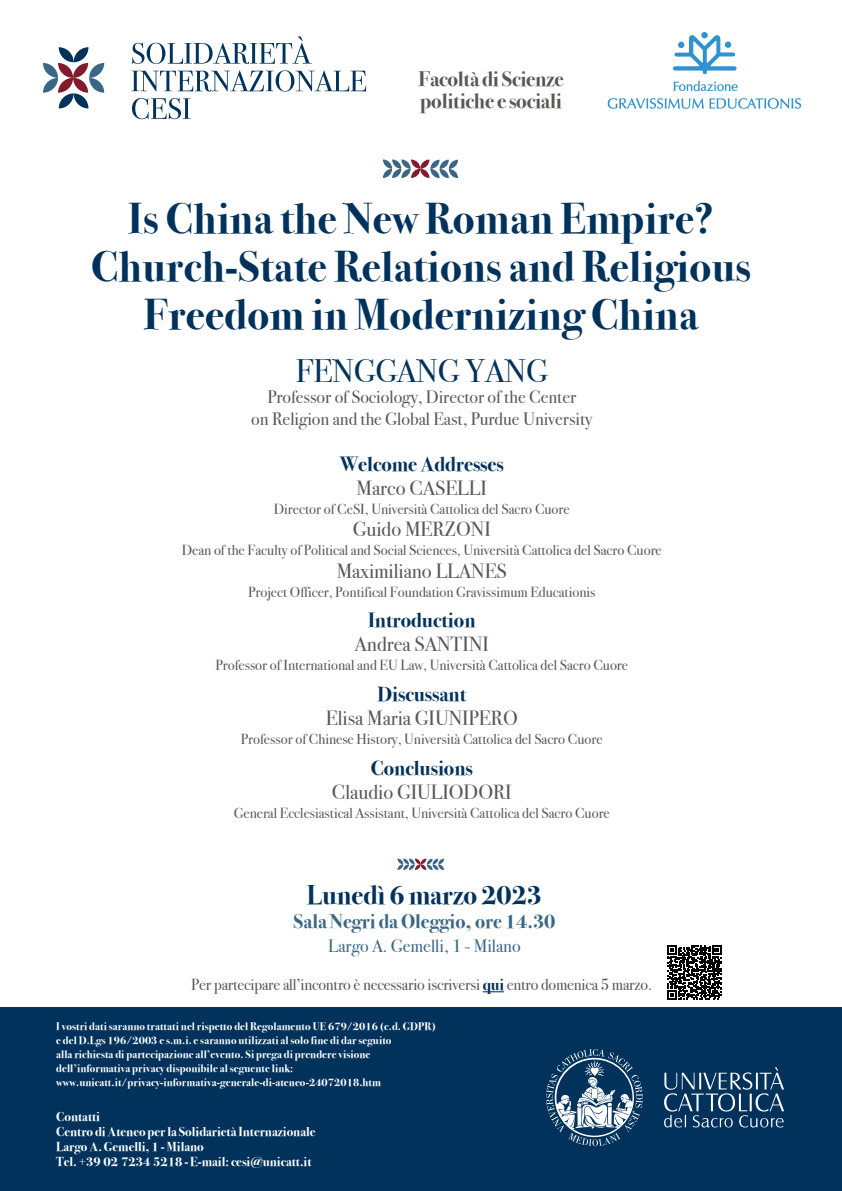
<style>
.page{position:relative;width:842px;height:1191px;background:#fff}
.page>*{position:absolute;margin:0;border:0;box-sizing:border-box;transform-origin:0 0}
.t1{font:700 43px/48px "Bodoni Svty Two ITCTT";letter-spacing:.01em;color:#00325c;text-align:center}
.t2{font:32.5px "Bodoni Svty Two ITCTT";color:#00325c}
.t3{font:700 27px "Bodoni Svty Two ITCTT";color:#00325c}
.t4{font:700 21px/22px "Bodoni Svty Two ITCTT";letter-spacing:-.01em;color:#575756}
.t5{font:20.5px "Bodoni Svty Two ITCTT";color:#575756}
.t6{font:700 20.5px "Bodoni Svty Two ITCTT";color:#00325c}
.t7{font:700 20px "Bodoni Svty Two ITCTT";color:#3b6786}
.t8{font:18px/21.4px "Bodoni Svty Two ITCTT";color:#575756;text-align:center}
.t9{font:18px "Bodoni Svty Two ITCTT";color:#3b6786}
.t10{font:16px "Bodoni Svty Two ITCTT";letter-spacing:-.01em;color:#575756}
.t11{font:14.5px "Bodoni Svty Two ITCTT";color:#575756}
.t12{font:700 13px/15px "Bodoni Svty Two ITCTT";color:#fff}
.t13{font:700 11px/14px "Bodoni Svty Two ITCTT";letter-spacing:.01em;color:#fff}
.s1{font-weight:700;color:#003057}
</style>
<div class="page">
<div style="left:0;top:1007px;width:842px;height:184px;background:#00325c"></div>
<svg style="left:664px;top:1067px;width:120px;height:60px"></svg>
<svg style="left:546px;top:1049px;width:97px;height:97px"></svg>
<svg style="left:383px;top:159px;width:75px;height:19px"></svg>
<svg style="left:43px;top:47px;width:61px;height:61px"></svg>
<svg style="left:132px;top:36px;width:180px;height:28px"></svg>
<svg style="left:131px;top:70px;width:235px;height:22px"></svg>
<svg style="left:132px;top:98px;width:58px;height:21px"></svg>
<svg style="left:608px;top:98px;width:193px;height:11px"></svg>
<svg style="left:674px;top:81px;width:64px;height:10px"></svg>
<div style="left:701px;top:32px;width:7px;height:6px;background:#3192d0;border-radius:50%"></div>
<svg style="left:673px;top:35px;width:64px;height:39px"></svg>
<svg style="left:397px;top:858px;width:47px;height:12px"></svg>
<svg style="left:483px;top:991px;width:21px;height:1px"></svg>
<svg style="left:667px;top:945px;width:54px;height:54px"></svg>
<h3 class="t4" style="left:418px;top:66px;width:147px">Facoltà di Scienze politiche e sociali</h3>
<h1 class="t1" style="left:91px;top:191px;width:661px">Is China the New Roman Empire?<br>Church-State Relations and Religious<br>Freedom in Modernizing China</h1>
<h2 class="t2" style="left:296px;top:344px;width:254px">FENGGANG YANG</h2>
<p class="t8" style="left:251px;top:385px;width:343px">Professor of Sociology, Director of the Center<br>on Religion and the Global East, Purdue University</p>
<h3 class="t6" style="left:340px;top:447px;width:166px">Welcome Addresses</h3>
<h3 class="t5" style="left:357px;top:471px;width:132px">Marco CASELLI</h3>
<p class="t11" style="left:274px;top:497px;width:297px">Director of CeSI, Università Cattolica del Sacro Cuore</p>
<h3 class="t5" style="left:353px;top:513px;width:140px">Guido MERZONI</h3>
<p class="t11" style="left:182px;top:538px;width:482px">Dean of the Faculty of Political and Social Sciences, Università Cattolica del Sacro Cuore</p>
<h3 class="t5" style="left:337px;top:554px;width:172px">Maximiliano LLANES</h3>
<p class="t11" style="left:248px;top:580px;width:349px">Project Officer, Pontifical Foundation Gravissimum Educationis</p>
<h3 class="t6" style="left:368px;top:603px;width:109px">Introduction</h3>
<h3 class="t5" style="left:355px;top:627px;width:136px">Andrea SANTINI</h3>
<p class="t11" style="left:215px;top:653px;width:414px">Professor of International and EU Law, Università Cattolica del Sacro Cuore</p>
<h3 class="t6" style="left:377px;top:677px;width:90px">Discussant</h3>
<h3 class="t5" style="left:326px;top:701px;width:193px">Elisa Maria GIUNIPERO</h3>
<p class="t11" style="left:241px;top:727px;width:363px">Professor of Chinese History, Università Cattolica del Sacro Cuore</p>
<h3 class="t6" style="left:371px;top:751px;width:104px">Conclusions</h3>
<h3 class="t5" style="left:332px;top:775px;width:181px">Claudio GIULIODORI</h3>
<p class="t11" style="left:234px;top:800px;width:378px">General Ecclesiastical Assistant, Università Cattolica del Sacro Cuore</p>
<h3 class="t3" style="left:307px;top:872px;width:237px">Lunedì 6 marzo 2023</h3>
<h3 class="t7" style="left:294px;top:904px;width:263px">Sala Negri da Oleggio, ore 14.30</h3>
<p class="t9" style="left:328px;top:931px;width:194px">Largo A. Gemelli, 1 - Milano</p>
<p class="t10" style="left:191px;top:971px;width:462px">Per partecipare all’incontro è necessario iscriversi <span class="s1">qui</span> entro domenica 5 marzo.</p>
<p class="t13" style="left:56px;top:1018px;width:381px">I vostri dati saranno trattati nel rispetto del Regolamento UE 679/2016 (c.d. GDPR) e del D.Lgs 196/2003 e s.m.i. e saranno utilizzati al solo fine di dar seguito<br>alla richiesta di partecipazione all’evento. Si prega di prendere visione dell’informativa privacy disponibile al seguente link: www.unicatt.it/privacy-informativa-generale-di-ateneo-24072018.htm</p>
<p class="t12" style="left:56px;top:1107px;width:261px">Contatti<br>Centro di Ateneo per la Solidarietà Internazionale Largo A. Gemelli, 1 - Milano<br>Tel. +39 02 7234 5218 - E-mail: cesi@unicatt.it</p>
</div>
